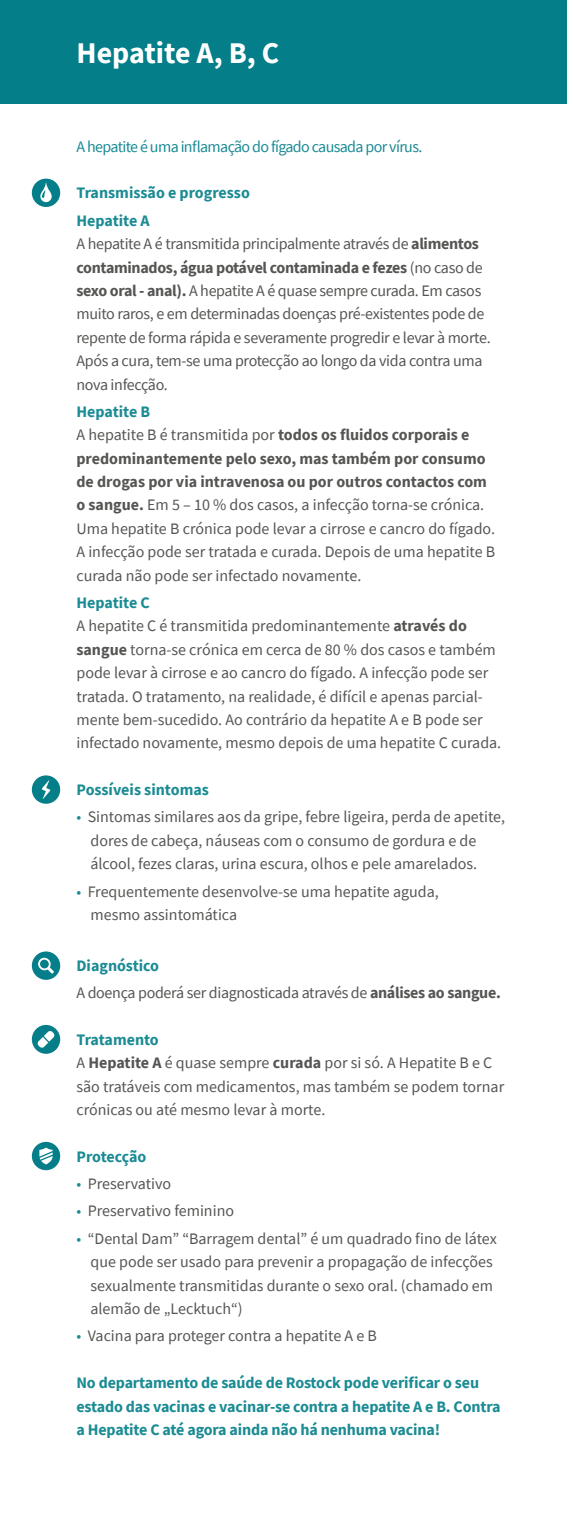
<style>
.page{position:relative;width:567px;height:1531px;background:#fff}
.page>*{position:absolute;margin:0;border:0;box-sizing:border-box;transform-origin:0 0}
.t1{font:700 30px "Source Sans Pro";color:#fff}
.t2{font:16px/23.4px "Source Sans Pro";color:#555554}
.t3{font:16px/23.4px "Source Sans Pro";letter-spacing:-.02em;color:#555554}
.t4{font:700 16px/23.4px "Source Sans Pro";letter-spacing:-.01em;color:#1b8b94}
.t5{font:16px "Source Sans Pro";letter-spacing:-.04em;color:#1b8b94}
.s1{font-weight:700}
.s2{font-weight:700;color:#1b8b94}
.s3{color:#1b8b94}
</style>
<div class="page">
<div style="left:0;top:0;width:567px;height:104px;background:#047e88"></div>
<div style="left:32px;top:179px;width:28px;height:28px;background:#047e88;border-radius:50%"></div>
<svg style="left:40px;top:183px;width:12px;height:19px"></svg>
<div style="left:32px;top:775px;width:28px;height:29px;background:#047e88;border-radius:50%"></div>
<svg style="left:42px;top:780px;width:8px;height:19px"></svg>
<div style="left:32px;top:951px;width:28px;height:29px;background:#047e88;border-radius:50%"></div>
<svg style="left:38px;top:958px;width:16px;height:15px"></svg>
<div style="left:32px;top:1142px;width:28px;height:28px;background:#047e88;border-radius:50%"></div>
<svg style="left:39px;top:1147px;width:14px;height:17px"></svg>
<div style="left:32px;top:1025px;width:28px;height:29px;background:#047e88;border-radius:50%"></div>
<svg style="left:37px;top:1031px;width:18px;height:17px"></svg>
<h1 class="t1" style="left:76px;top:33px;width:204px">Hepatite A, B, C</h1>
<p class="t5" style="left:76px;top:136px;width:347px">A hepatite é uma inflamação do fígado causada por vírus.</p>
<p class="t4" style="left:76px;top:179px;width:175px;line-height:27.4px">Transmissão e progresso<br>Hepatite A</p>
<p class="t3" style="left:76px;top:232px;width:416px">A hepatite A é transmitida principalmente através de <span class="s1">alimentos contaminados, água potável contaminada e fezes</span> (no caso de <span class="s1">sexo oral - anal).</span> A hepatite A é quase sempre curada. Em casos muito raros, e em determinadas doenças pré-existentes pode de repente de forma rápida e severamente progredir e levar à morte.<br>Após a cura, tem-se uma protecção ao longo da vida contra uma nova infecção.</p>
<p class="t2" style="left:76px;top:400px;width:420px"><span class="s2">Hepatite B<br></span>A hepatite B é transmitida por <span class="s1">todos os fluidos corporais e predominantemente pelo sexo, mas também por consumo de drogas por via intravenosa ou por outros contactos com o sangue.</span> Em 5 – 10 % dos casos, a infecção torna-se crónica.<br>Uma hepatite B crónica pode levar a cirrose e cancro do fígado.<br>A infecção pode ser tratada e curada. Depois de uma hepatite B curada não pode ser infectado novamente.</p>
<p class="t2" style="left:76px;top:591px;width:426px"><span class="s2">Hepatite C<br></span>A hepatite C é transmitida predominantemente <span class="s1">através do sangue</span> torna-se crónica em cerca de 80 % dos casos e também pode levar à cirrose e ao cancro do fígado. A infecção pode ser tratada. O tratamento, na realidade, é difícil e apenas parcial&shy;mente bem-sucedido. Ao contrário da hepatite A e B pode ser infectado novamente, mesmo depois de uma hepatite C curada.</p>
<p class="t4" style="left:76px;top:778px;width:134px">Possíveis sintomas</p>
<p class="t2" style="left:90px;top:805px;width:416px;text-indent:-14px"><span class="s3">•</span> Sintomas similares aos da gripe, febre ligeira, perda de apetite, dores de cabeça, náuseas com o consumo de gordura e de álcool, fezes claras, urina escura, olhos e pele amarelados.</p>
<p class="t2" style="left:90px;top:879px;width:350px;text-indent:-14px"><span class="s3">•</span> Frequentemente desenvolve-se uma hepatite aguda, mesmo assintomática</p>
<p class="t3" style="left:76px;top:951px;width:426px;line-height:27.4px"><span class="s2">Diagnóstico<br></span>A doença poderá ser diagnosticada através de <span class="s1">análises ao sangue.</span></p>
<p class="t2" style="left:76px;top:1028px;width:429px"><span class="s2">Tratamento<br></span>A <span class="s1">Hepatite A</span> é quase sempre <span class="s1">curada</span> por si só. A Hepatite B e C são tratáveis com medicamentos, mas também se podem tornar crónicas ou até mesmo levar à morte.</p>
<p class="t4" style="left:76px;top:1144px;width:71px">Protecção</p>
<p class="t2" style="left:76px;top:1172px;width:96px"><span class="s3">•</span> Preservativo</p>
<p class="t2" style="left:76px;top:1199px;width:159px"><span class="s3">•</span> Preservativo feminino</p>
<p class="t2" style="left:90px;top:1226px;width:408px;text-indent:-14px"><span class="s3">•</span> “Dental Dam” “Barragem dental” é um quadrado fino de látex que pode ser usado para prevenir a propagação de infecções sexualmente transmitidas durante o sexo oral. (chamado em alemão de „Lecktuch“)</p>
<p class="t2" style="left:76px;top:1324px;width:302px"><span class="s3">•</span> Vacina para proteger contra a hepatite A e B</p>
<p class="t4" style="left:76px;top:1371px;width:426px">No departamento de saúde de Rostock pode verificar o seu estado das vacinas e vacinar-se contra a hepatite A e B. Contra a Hepatite C até agora ainda não há nenhuma vacina!</p>
</div>
